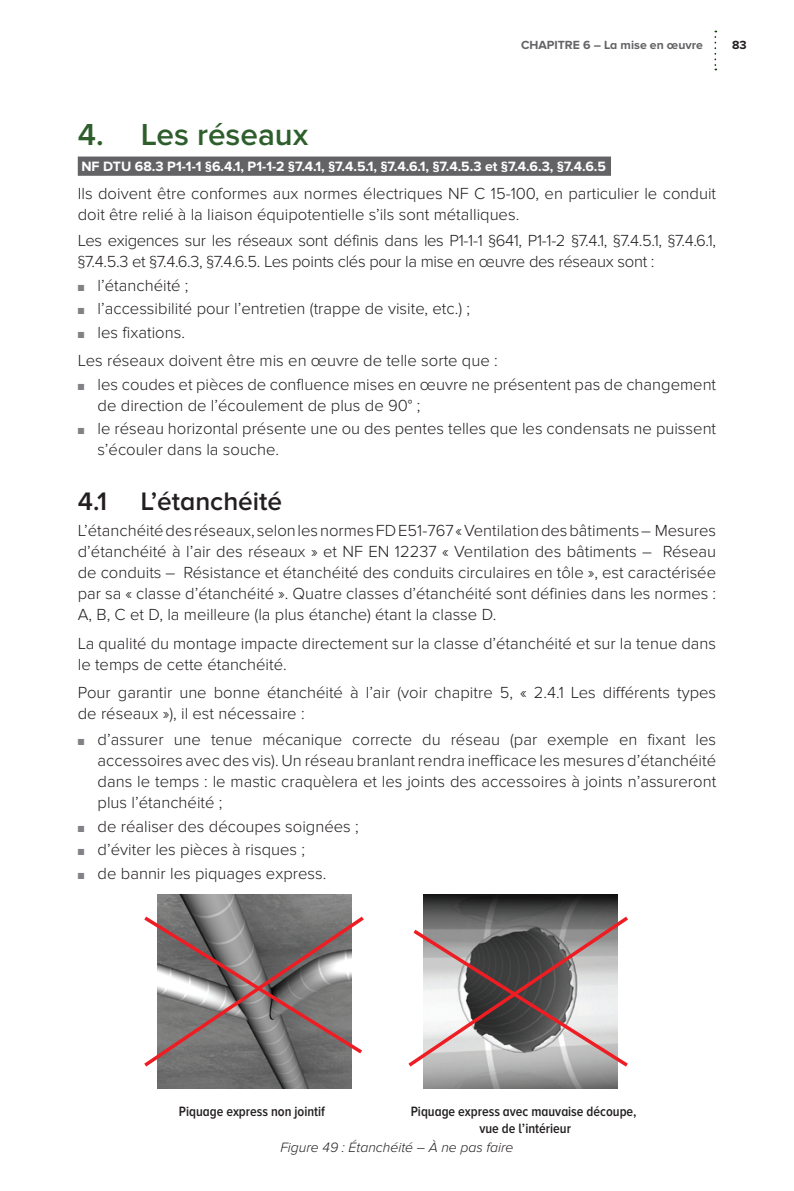
<style>
.page{position:relative;width:794px;height:1191px;background:#fff}
.page>*{position:absolute;margin:0;border:0;box-sizing:border-box;transform-origin:0 0}
.t1{font:600 31.5px "Proxima Nova";color:#2e5e2c}
.t2{font:600 26.25px "Proxima Nova A";color:#231f20}
._00-Texte_courant{font:300 16.62px/21px "Proxima Nova";color:#231f20}
._00-Texte_courant-2{font:300 16.62px/21px "Proxima Nova";letter-spacing:-.02em;color:#231f20}
.Normes{font:700 14px "Proxima Nova";color:#fff}
.t3{font:600 14px/16.8px "Proxima Nova A Cond";color:#231f20;text-align:center}
.t4{font:italic 300 14px "Proxima Nova";color:#231f20}
.t5{font:700 12.25px "Proxima Nova A";color:#636366}
.t6{font:700 12.25px "Proxima Nova";color:#231f20}
.s1{color:#808285}
</style>
<div class="page">
<svg style="left:714px;top:31px;width:2px;height:39px"></svg>
<div style="left:78px;top:156px;width:533px;height:20px;background:#636366"></div>
<img style="left:158px;top:894px;width:194px;height:194px">
<img style="left:424px;top:894px;width:194px;height:194px">
<svg style="left:144px;top:913px;width:220px;height:157px;background:#918686"></svg>
<svg style="left:408px;top:913px;width:220px;height:157px"></svg>
<p class="t5" style="left:521px;top:38px;width:183px">CHAPITRE 6 – La mise en œuvre</p>
<p class="t6" style="left:732px;top:38px;width:16px">83</p>
<p class="t1" style="left:78px;top:116px;width:232px">4. Les réseaux</p>
<p class="Normes" style="left:81px;top:158px;width:526px">NF DTU 68.3 P1-1-1 §6.4.1, P1-1-2 §7.4.1, §7.4.5.1, §7.4.6.1, §7.4.5.3 et §7.4.6.3, §7.4.6.5</p>
<p class="_00-Texte_courant" style="left:78px;top:183px;width:640px">Ils doivent être conformes aux normes électriques NF C 15-100, en particulier le conduit doit être relié à la liaison équipotentielle s’ils sont métalliques.</p>
<p class="_00-Texte_courant-2" style="left:78px;top:230px;width:640px">Les exigences sur les réseaux sont définis dans les P1-1-1 §641, P1-1-2 §7.4.1, §7.4.5.1, §7.4.6.1, §7.4.5.3 et §7.4.6.3, §7.4.6.5. Les points clés pour la mise en œuvre des réseaux sont :</p>
<p class="_00-Texte_courant" style="left:78px;top:275px;width:112px"><span class="s1">■</span> l’étanchéité ;</p>
<p class="_00-Texte_courant" style="left:78px;top:298px;width:394px"><span class="s1">■</span> l’accessibilité pour l’entretien (trappe de visite, etc.) ;</p>
<p class="_00-Texte_courant" style="left:78px;top:322px;width:109px"><span class="s1">■</span> les fixations.</p>
<p class="_00-Texte_courant" style="left:78px;top:350px;width:421px">Les réseaux doivent être mis en œuvre de telle sorte que :</p>
<p class="_00-Texte_courant" style="left:98px;top:374px;width:620px;text-indent:-20px"><span class="s1">■</span> les coudes et pièces de confluence mises en œuvre ne présentent pas de changement de direction de l’écoulement de plus de 90° ;</p>
<p class="_00-Texte_courant" style="left:98px;top:418px;width:620px;text-indent:-20px"><span class="s1">■</span> le réseau horizontal présente une ou des pentes telles que les condensats ne puissent s’écouler dans la souche.</p>
<p class="t2" style="left:78px;top:487px;width:31px">4.1</p>
<p class="t2" style="left:141px;top:487px;width:143px">L’étanchéité</p>
<p class="_00-Texte_courant" style="left:78px;top:520px;width:640px;text-align:justify">L’étanchéité des réseaux, selon les normes FD E51-767 « Ventilation des bâtiments – Mesures d’étanchéité à l’air des réseaux » et NF EN 12237 « Ventilation des bâtiments – Réseau de conduits – Résistance et étanchéité des conduits circulaires en tôle », est caractérisée par sa « classe d’étanchéité ». Quatre classes d’étanchéité sont définies dans les normes :<br>A, B, C et D, la meilleure (la plus étanche) étant la classe D.</p>
<p class="_00-Texte_courant" style="left:78px;top:633px;width:640px">La qualité du montage impacte directement sur la classe d’étanchéité et sur la tenue dans le temps de cette étanchéité.</p>
<p class="_00-Texte_courant" style="left:78px;top:682px;width:640px">Pour garantir une bonne étanchéité à l’air (voir chapitre 5, « 2.4.1 Les différents types de réseaux »), il est nécessaire :</p>
<p class="_00-Texte_courant" style="left:98px;top:729px;width:620px;text-align:justify;text-indent:-20px"><span class="s1">■</span> d’assurer une tenue mécanique correcte du réseau (par exemple en fixant les accessoires avec des vis). Un réseau branlant rendra inefficace les mesures d’étanchéité dans le temps : le mastic craquèlera et les joints des accessoires à joints n’assureront plus l’étanchéité ;</p>
<p class="_00-Texte_courant" style="left:78px;top:816px;width:282px"><span class="s1">■</span> de réaliser des découpes soignées ;</p>
<p class="_00-Texte_courant" style="left:78px;top:839px;width:229px"><span class="s1">■</span> d’éviter les pièces à risques ;</p>
<p class="_00-Texte_courant" style="left:78px;top:863px;width:250px"><span class="s1">■</span> de bannir les piquages express.</p>
<p class="t3" style="left:179px;top:1103px;width:148px">Piquage express non jointif</p>
<p class="t3" style="left:411px;top:1103px;width:227px">Piquage express avec mauvaise découpe, vue de l’intérieur</p>
<p class="t4" style="left:280px;top:1139px;width:235px">Figure 49 : Étanchéité – À ne pas faire</p>
</div>
